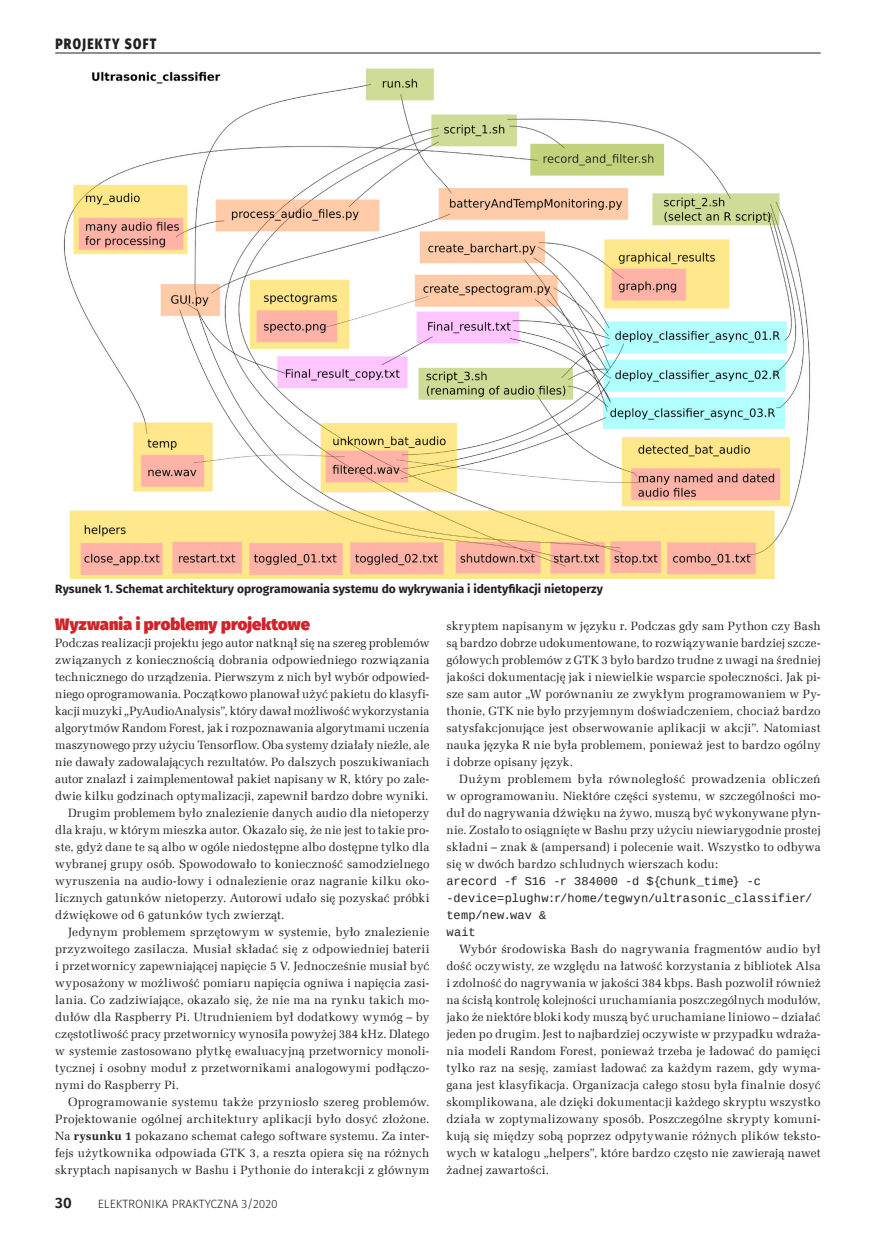
<style>
.page{position:relative;width:893px;height:1234px;background:#fff}
.page>*{position:absolute;margin:0;border:0;box-sizing:border-box;transform-origin:0 0}
._3_Srodtytul{font:900 16.5px "Fira Sans";letter-spacing:.005em;color:#d1232a}
.t1{font:800 15px "Fira Sans";letter-spacing:.11em;color:#231f20;scale:.8 1}
.t2{font:600 15px "Fira Sans";color:#231f20}
._1_Body{font:12px/17px "Zapf Ellipt EU";letter-spacing:.015em;color:#231f20;text-align:justify}
._1_Body-2{font:12px/17px "Liberation Mono";letter-spacing:.01em;color:#231f20}
._4_Podpis{font:700 12px "Fira Sans";color:#231f20}
.t3{font:300 12px "Fira Sans";color:#231f20}
.s1{font-weight:700}
</style>
<div class="page">
<hr style="left:55px;top:53px;width:766px;height:1px;background:#231f20">
<img style="left:63px;top:68px;width:748px;height:510px">
<p class="t1" style="left:55px;top:30px;width:128px">PROJEKTY SOFT</p>
<p class="_4_Podpis" style="left:55px;top:578px;width:549px">Rysunek 1. Schemat architektury oprogramowania systemu do wykrywania i identyfikacji nietoperzy</p>
<p class="_3_Srodtytul" style="left:55px;top:608px;width:256px">Wyzwania i problemy projektowe</p>
<p class="_1_Body" style="left:55px;top:634px;width:376px">Podczas realizacji projektu jego autor natknął się na szereg problemów związanych z koniecznością dobrania odpowiedniego rozwiązania technicznego do urządzenia. Pierwszym z nich był wybór odpowied&shy;niego oprogramowania. Początkowo planował użyć pakietu do klasyfi&shy;kacji muzyki „PyAudioAnalysis”, który dawał możliwość wykorzystania algorytmów Random Forest, jak i rozpoznawania algorytmami uczenia maszynowego przy użyciu Tensorflow. Oba systemy działały nieźle, ale nie dawały zadowalających rezultatów. Po dalszych poszukiwaniach autor znalazł i zaimplementował pakiet napisany w R, który po zale&shy;dwie kilku godzinach optymalizacji, zapewnił bardzo dobre wyniki.</p>
<p class="_1_Body" style="left:55px;top:804px;width:376px;text-indent:13px">Drugim problemem było znalezienie danych audio dla nietoperzy dla kraju, w którym mieszka autor. Okazało się, że nie jest to takie pro&shy;ste, gdyż dane te są albo w ogóle niedostępne albo dostępne tylko dla wybranej grupy osób. Spowodowało to konieczność samodzielnego wyruszenia na audio-łowy i odnalezienie oraz nagranie kilku oko&shy;licznych gatunków nietoperzy. Autorowi udało się pozyskać próbki dźwiękowe od 6 gatunków tych zwierząt.</p>
<p class="_1_Body" style="left:55px;top:923px;width:376px;text-indent:13px">Jedynym problemem sprzętowym w systemie, było znalezienie przyzwoitego zasilacza. Musiał składać się z odpowiedniej baterii i przetwornicy zapewniającej napięcie 5 V. Jednocześnie musiał być wyposażony w możliwość pomiaru napięcia ogniwa i napięcia zasi&shy;lania. Co zadziwiające, okazało się, że nie ma na rynku takich mo&shy;dułów dla Raspberry Pi. Utrudnieniem był dodatkowy wymóg – by częstotliwość pracy przetwornicy wynosiła powyżej 384 kHz. Dlatego w systemie zastosowano płytkę ewaluacyjną przetwornicy monoli&shy;tycznej i osobny moduł z przetwornikami analogowymi podłączo&shy;nymi do Raspberry Pi.</p>
<p class="_1_Body" style="left:55px;top:1093px;width:376px;text-indent:13px">Oprogramowanie systemu także przyniosło szereg problemów.<br>Projektowanie ogólnej architektury aplikacji było dosyć złożone.<br>Na <span class="s1">rysunku 1</span> pokazano schemat całego software systemu. Za inter&shy;fejs użytkownika odpowiada GTK 3, a reszta opiera się na różnych skryptach napisanych w Bashu i Pythonie do interakcji z głównym</p>
<p class="t2" style="left:55px;top:1190px;width:18px">30</p>
<p class="t3" style="left:98px;top:1195px;width:181px">ELEKTRONIKA PRAKTYCZNA 3/2020</p>
<p class="_1_Body" style="left:446px;top:617px;width:376px">skryptem napisanym w języku r. Podczas gdy sam Python czy Bash są bardzo dobrze udokumentowane, to rozwiązywanie bardziej szcze&shy;gółowych problemów z GTK 3 było bardzo trudne z uwagi na średniej jakości dokumentację jak i niewielkie wsparcie społeczności. Jak pi&shy;sze sam autor „W porównaniu ze zwykłym programowaniem w Py&shy;thonie, GTK nie było przyjemnym doświadczeniem, chociaż bardzo satysfakcjonujące jest obserwowanie aplikacji w akcji”. Natomiast nauka języka R nie była problemem, ponieważ jest to bardzo ogólny i dobrze opisany język.</p>
<p class="_1_Body" style="left:446px;top:770px;width:376px;text-indent:13px">Dużym problemem była równoległość prowadzenia obliczeń w oprogramowaniu. Niektóre części systemu, w szczególności mo&shy;duł do nagrywania dźwięku na żywo, muszą być wykonywane płyn&shy;nie. Zostało to osiągnięte w Bashu przy użyciu niewiarygodnie prostej składni – znak &amp; (ampersand) i polecenie wait. Wszystko to odbywa się w dwóch bardzo schludnych wierszach kodu:</p>
<p class="_1_Body-2" style="left:446px;top:872px;width:367px">arecord -f S16 -r 384000 -d ${chunk_time} -c -device=plughw:r/home/tegwyn/ultrasonic_classifier/ temp/new.wav &amp;</p>
<p class="_1_Body-2" style="left:446px;top:923px;width:31px">wait</p>
<p class="_1_Body" style="left:446px;top:940px;width:376px;text-indent:13px">Wybór środowiska Bash do nagrywania fragmentów audio był dość oczywisty, ze względu na łatwość korzystania z bibliotek Alsa i zdolność do nagrywania w jakości 384 kbps. Bash pozwolił również na ścisłą kontrolę kolejności uruchamiania poszczególnych modułów, jako że niektóre bloki kody muszą być uruchamiane liniowo – działać jeden po drugim. Jest to najbardziej oczywiste w przypadku wdraża&shy;nia modeli Random Forest, ponieważ trzeba je ładować do pamięci tylko raz na sesję, zamiast ładować za każdym razem, gdy wyma&shy;gana jest klasyfikacja. Organizacja całego stosu była finalnie dosyć skomplikowana, ale dzięki dokumentacji każdego skryptu wszystko działa w zoptymalizowany sposób. Poszczególne skrypty komuni&shy;kują się między sobą poprzez odpytywanie różnych plików teksto&shy;wych w katalogu „helpers”, które bardzo często nie zawierają nawet żadnej zawartości.</p>
</div>
